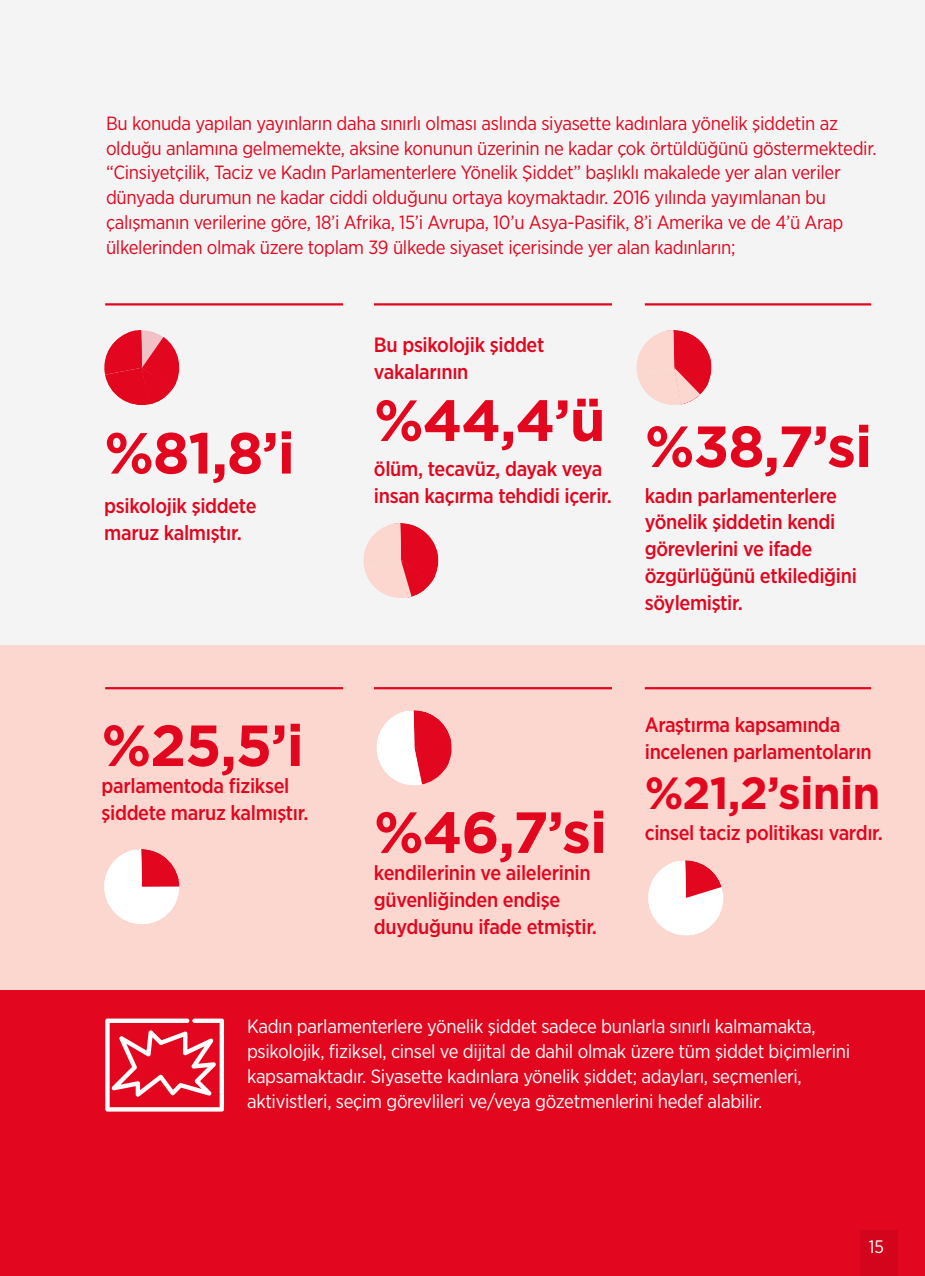
<style>
.page{position:relative;width:925px;height:1276px;background:#f4f4f4}
.page>*{position:absolute;margin:0;border:0;box-sizing:border-box;transform-origin:0 0}
.t1{font:700 57.82px "Gotham";letter-spacing:-.02em;color:#e2061f}
.t2{font:700 45px "Gotham";letter-spacing:-.02em;color:#e2061f}
.t3{font:500 20.7px/26.8px "Gotham Narrow";letter-spacing:-.015em;color:#e2061f}
.t4{font:19.12px/24.8px "Gotham Narrow";letter-spacing:-.015em;color:#e2061f}
.t5{font:19.12px/24.8px "Gotham Narrow";letter-spacing:-.015em;color:#fff}
.t6{font:18px "Gotham Narrow";color:#fff}
</style>
<div class="page">
<hr style="left:105px;top:303px;width:238px;height:2px;background:#e2061f">
<hr style="left:374px;top:303px;width:238px;height:2px;background:#e2061f">
<hr style="left:645px;top:303px;width:226px;height:2px;background:#e2061f">
<svg style="left:363px;top:523px;width:76px;height:75px"></svg>
<svg style="left:636px;top:330px;width:76px;height:75px"></svg>
<svg style="left:104px;top:330px;width:76px;height:75px"></svg>
<div style="left:0;top:645px;width:925px;height:345px;background:#fbd7cf"></div>
<hr style="left:105px;top:687px;width:238px;height:2px;background:#e2061f">
<hr style="left:374px;top:687px;width:238px;height:2px;background:#e2061f">
<hr style="left:645px;top:687px;width:226px;height:2px;background:#e2061f">
<svg style="left:104px;top:849px;width:76px;height:75px"></svg>
<svg style="left:648px;top:860px;width:76px;height:76px"></svg>
<svg style="left:376px;top:710px;width:76px;height:76px"></svg>
<div style="left:0;top:990px;width:925px;height:286px;background:#e2061f"></div>
<svg style="left:105px;top:1018px;width:119px;height:93px"></svg>
<div style="left:860px;top:1230px;width:38px;height:46px;background:#d2051c"></div>
<p class="t4" style="left:106px;top:110px;width:772px">Bu konuda yapılan yayınların daha sınırlı olması aslında siyasette kadınlara yönelik şiddetin az olduğu anlamına gelmemekte, aksine konunun üzerinin ne kadar çok örtüldüğünü göstermektedir. “Cinsiyetçilik, Taciz ve Kadın Parlamenterlere Yönelik Şiddet” başlıklı makalede yer alan veriler dünyada durumun ne kadar ciddi olduğunu ortaya koymaktadır. 2016 yılında yayımlanan bu çalışmanın verilerine göre, 18’i Afrika, 15’i Avrupa, 10’u Asya-Pasifik, 8’i Amerika ve de 4’ü Arap ülkelerinden olmak üzere toplam 39 ülkede siyaset içerisinde yer alan kadınların;</p>
<h1 class="t1" style="left:104px;top:415px;width:192px">%81,8’i</h1>
<p class="t3" style="left:104px;top:492px;width:154px">psikolojik şiddete maruz kalmıştır.</p>
<h1 class="t1" style="left:102px;top:707px;width:204px">%25,5’i</h1>
<p class="t3" style="left:102px;top:772px;width:208px">parlamentoda fiziksel şiddete maruz kalmıştır.</p>
<p class="t3" style="left:374px;top:331px;width:172px">Bu psikolojik şiddet vakalarının</p>
<h1 class="t1" style="left:374px;top:382px;width:233px">%44,4’ü</h1>
<p class="t3" style="left:374px;top:455px;width:239px">ölüm, tecavüz, dayak veya insan kaçırma tehdidi içerir.</p>
<h1 class="t1" style="left:645px;top:408px;width:229px">%38,7’si</h1>
<p class="t3" style="left:645px;top:481px;width:214px">kadın parlamenterlere yönelik şiddetin kendi görevlerini ve ifade özgürlüğünü etkilediğini söylemiştir.</p>
<h1 class="t1" style="left:374px;top:794px;width:235px">%46,7’si</h1>
<p class="t3" style="left:374px;top:859px;width:225px">kendilerinin ve ailelerinin güvenliğinden endişe duyduğunu ifade etmiştir.</p>
<p class="t3" style="left:645px;top:711px;width:228px">Araştırma kapsamında incelenen parlamentoların</p>
<h2 class="t2" style="left:645px;top:763px;width:237px">%21,2’sinin</h2>
<p class="t3" style="left:645px;top:819px;width:240px">cinsel taciz politikası vardır.</p>
<p class="t5" style="left:247px;top:1013px;width:605px">Kadın parlamenterlere yönelik şiddet sadece bunlarla sınırlı kalmamakta, psikolojik, fiziksel, cinsel ve dijital de dahil olmak üzere tüm şiddet biçimlerini kapsamaktadır. Siyasette kadınlara yönelik şiddet; adayları, seçmenleri, aktivistleri, seçim görevlileri ve/veya gözetmenlerini hedef alabilir.</p>
<p class="t6" style="left:869px;top:1235px;width:17px">15</p>
</div>
